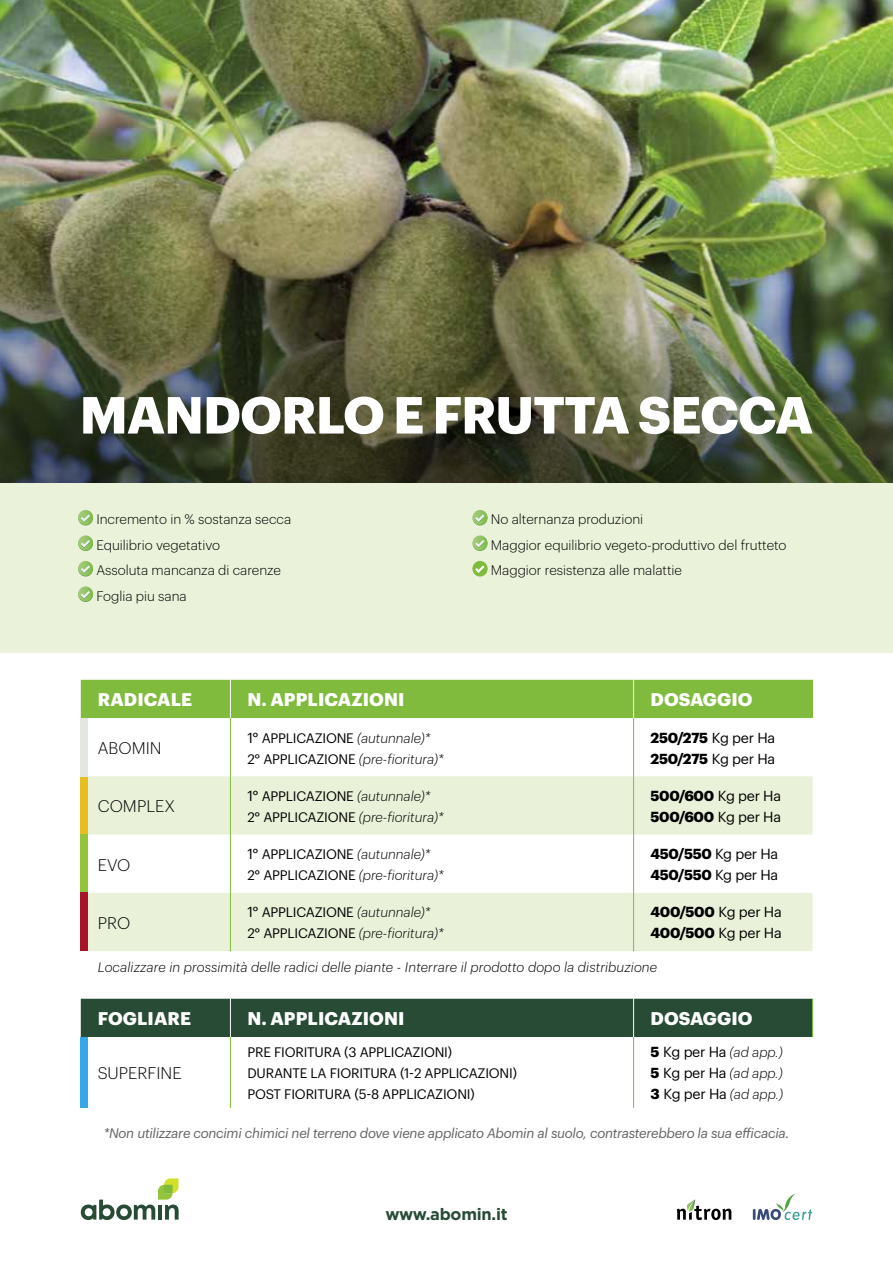
<style>
.page{position:relative;width:893px;height:1263px;background:#fff}
.page>*{position:absolute;margin:0;border:0;box-sizing:border-box;transform-origin:0 0}
.t1{font:700 51px "Graphik";letter-spacing:-.015em;color:#fff}
.t2{font:700 18px "Graphik";letter-spacing:.005em;color:#fff}
.t3{font:300 16.5px "Graphik";color:#000}
.t4{font:700 16.5px "Gotham";letter-spacing:-.015em;color:#274b35}
.t5{font:700 14.25px/21px "Graphik";letter-spacing:-.025em;color:#000}
.t6{font:italic 300 13.5px/21px "Graphik";letter-spacing:.005em;color:#000}
.t7{font:300 13.5px/25.5px "Graphik";color:#000}
.t8{font:italic 13.5px "Graphik";letter-spacing:-.02em;color:#636363}
.t9{font:13.5px/21px "Graphik";letter-spacing:-.015em;color:#000}
.s1{font-weight:400;font-style:normal;font-size:14.25px}
.s2{font-weight:400;font-style:normal}
.s3{font-weight:400}
.s4{font-weight:700;font-style:normal;font-size:14.25px}
</style>
<div class="page">
<div style="left:0;top:483px;width:893px;height:170px;background:#eaf2da"></div>
<svg style="left:677px;top:1199px;width:54px;height:21px"></svg>
<svg style="left:81px;top:1178px;width:98px;height:42px"></svg>
<svg style="left:753px;top:1194px;width:59px;height:26px"></svg>
<img style="left:0;top:0;width:893px;height:217px">
<svg style="left:78px;top:510px;width:15px;height:15px"></svg>
<svg style="left:81px;top:514px;width:9px;height:9px"></svg>
<svg style="left:78px;top:536px;width:15px;height:15px"></svg>
<svg style="left:78px;top:535px;width:15px;height:15px"></svg>
<svg style="left:81px;top:540px;width:9px;height:8px"></svg>
<svg style="left:78px;top:561px;width:15px;height:15px"></svg>
<svg style="left:81px;top:565px;width:9px;height:9px"></svg>
<svg style="left:78px;top:587px;width:15px;height:15px"></svg>
<svg style="left:78px;top:586px;width:15px;height:15px"></svg>
<svg style="left:81px;top:591px;width:9px;height:8px"></svg>
<svg style="left:473px;top:510px;width:14px;height:15px"></svg>
<svg style="left:475px;top:514px;width:10px;height:9px"></svg>
<svg style="left:473px;top:536px;width:14px;height:15px"></svg>
<svg style="left:473px;top:535px;width:14px;height:15px"></svg>
<svg style="left:475px;top:540px;width:10px;height:8px"></svg>
<div style="left:473px;top:562px;width:14px;height:14px;background:#80bb3d;border-radius:50%"></div>
<div style="left:473px;top:561px;width:14px;height:15px;background:#80bb3d;border-radius:50%"></div>
<svg style="left:475px;top:565px;width:10px;height:8px"></svg>
<img style="left:0;top:217px;width:893px;height:266px">
<div style="left:81px;top:680px;width:731px;height:38px;background:#80bb3d"></div>
<svg style="left:88px;top:776px;width:724px;height:175px;fill:#e9f1d9"></svg>
<hr style="left:230px;top:718px;width:1px;height:58px;background:#80bb3d">
<hr style="left:633px;top:718px;width:1px;height:58px;background:#80bb3d">
<hr style="left:230px;top:776px;width:1px;height:59px;background:#80bb3d">
<hr style="left:230px;top:835px;width:1px;height:58px;background:#80bb3d">
<hr style="left:633px;top:835px;width:1px;height:58px;background:#80bb3d">
<hr style="left:230px;top:893px;width:1px;height:58px;background:#80bb3d">
<hr style="left:812px;top:680px;width:1px;height:38px;background:#80bb3d">
<hr style="left:633px;top:776px;width:1px;height:59px;background:#80bb3d">
<hr style="left:633px;top:893px;width:1px;height:58px;background:#80bb3d">
<hr style="left:230px;top:680px;width:1px;height:38px;background:#fff">
<hr style="left:633px;top:680px;width:1px;height:38px;background:#fff">
<div style="left:81px;top:999px;width:731px;height:38px;background:#274b35"></div>
<hr style="left:230px;top:1037px;width:1px;height:71px;background:#80bb3d">
<hr style="left:633px;top:1037px;width:1px;height:71px;background:#80bb3d">
<hr style="left:812px;top:999px;width:1px;height:38px;background:#80bb3d">
<hr style="left:230px;top:999px;width:1px;height:38px;background:#fff">
<hr style="left:633px;top:999px;width:1px;height:38px;background:#fff">
<div style="left:81px;top:776px;width:7px;height:58px;background:#e6be1f"></div>
<div style="left:81px;top:718px;width:7px;height:58px;background:#e4e6e1"></div>
<div style="left:81px;top:834px;width:7px;height:59px;background:#94c43a"></div>
<div style="left:81px;top:893px;width:7px;height:58px;background:#a9132a"></div>
<div style="left:81px;top:1037px;width:7px;height:71px;background:#36a7e9"></div>
<h1 class="t1" style="left:80px;top:376px;width:735px">MANDORLO E FRUTTA SECCA</h1>
<p class="t7" style="left:96px;top:505px;width:196px">Incremento in % sostanza secca<br>Equilibrio vegetativo<br>Assoluta mancanza di carenze<br>Foglia piu sana</p>
<p class="t7" style="left:491px;top:505px;width:297px">No alternanza produzioni<br>Maggior equilibrio vegeto-produttivo del frutteto<br>Maggior resistenza alle malattie</p>
<h2 class="t2" style="left:98px;top:686px;width:96px">RADICALE</h2>
<h2 class="t2" style="left:247px;top:686px;width:158px">N. APPLICAZIONI</h2>
<h2 class="t2" style="left:651px;top:686px;width:103px">DOSAGGIO</h2>
<p class="t3" style="left:98px;top:736px;width:65px">ABOMIN</p>
<p class="t6" style="left:247px;top:726px;width:198px"><span class="s1">1°</span> <span class="s2">APPLICAZIONE</span> (autunnale)*<br><span class="s2">2° APPLICAZIONE</span> (pre-fioritura)*</p>
<p class="t5" style="left:651px;top:726px;width:126px">250/275 <span class="s3">Kg per Ha<br></span>250/275 <span class="s3">Kg per Ha</span></p>
<p class="t3" style="left:98px;top:794px;width:79px">COMPLEX</p>
<p class="t6" style="left:247px;top:784px;width:198px"><span class="s1">1°</span> <span class="s2">APPLICAZIONE</span> (autunnale)*<br><span class="s2">2° APPLICAZIONE</span> (pre-fioritura)*</p>
<p class="t5" style="left:651px;top:784px;width:132px">500/600 <span class="s3">Kg per Ha<br></span>500/600 <span class="s3">Kg per Ha</span></p>
<p class="t3" style="left:98px;top:852px;width:34px">EVO</p>
<p class="t6" style="left:247px;top:843px;width:198px"><span class="s1">1°</span> <span class="s2">APPLICAZIONE</span> (autunnale)*<br><span class="s2">2° APPLICAZIONE</span> (pre-fioritura)*</p>
<p class="t5" style="left:651px;top:842px;width:129px">450/550 <span class="s3">Kg per Ha<br></span>450/550 <span class="s3">Kg per Ha</span></p>
<p class="t3" style="left:98px;top:911px;width:34px">PRO</p>
<p class="t6" style="left:247px;top:901px;width:198px"><span class="s1">1°</span> <span class="s2">APPLICAZIONE</span> (autunnale)*<br><span class="s2">2° APPLICAZIONE</span> (pre-fioritura)*</p>
<p class="t5" style="left:651px;top:900px;width:133px">400/500 <span class="s3">Kg per Ha<br></span>400/500 <span class="s3">Kg per Ha</span></p>
<p class="t6" style="left:98px;top:955px;width:561px">Localizzare in prossimità delle radici delle piante - Interrare il prodotto dopo la distribuzione</p>
<h2 class="t2" style="left:98px;top:1005px;width:95px">FOGLIARE</h2>
<h2 class="t2" style="left:247px;top:1005px;width:158px">N. APPLICAZIONI</h2>
<h2 class="t2" style="left:651px;top:1005px;width:103px">DOSAGGIO</h2>
<p class="t9" style="left:247px;top:1040px;width:271px">PRE FIORITURA (3 APPLICAZIONI)<br>DURANTE LA FIORITURA (1-2 APPLICAZIONI)<br>POST FIORITURA (5-8 APPLICAZIONI)</p>
<p class="t6" style="left:651px;top:1041px;width:134px;text-align:justify"><span class="s4">5</span> <span class="s1">Kg per Ha</span> (ad app.)<br><span class="s4">5</span> <span class="s1">Kg per Ha</span> (ad app.)<br><span class="s4">3</span> <span class="s1">Kg per Ha</span> (ad app.)</p>
<p class="t8" style="left:104px;top:1122px;width:687px">*Non utilizzare concimi chimici nel terreno dove viene applicato Abomin al suolo, contrasterebbero la sua efficacia.</p>
<p class="t3" style="left:98px;top:1061px;width:85px">SUPERFINE</p>
<p class="t4" style="left:385px;top:1203px;width:124px">www.abomin.it</p>
</div>
